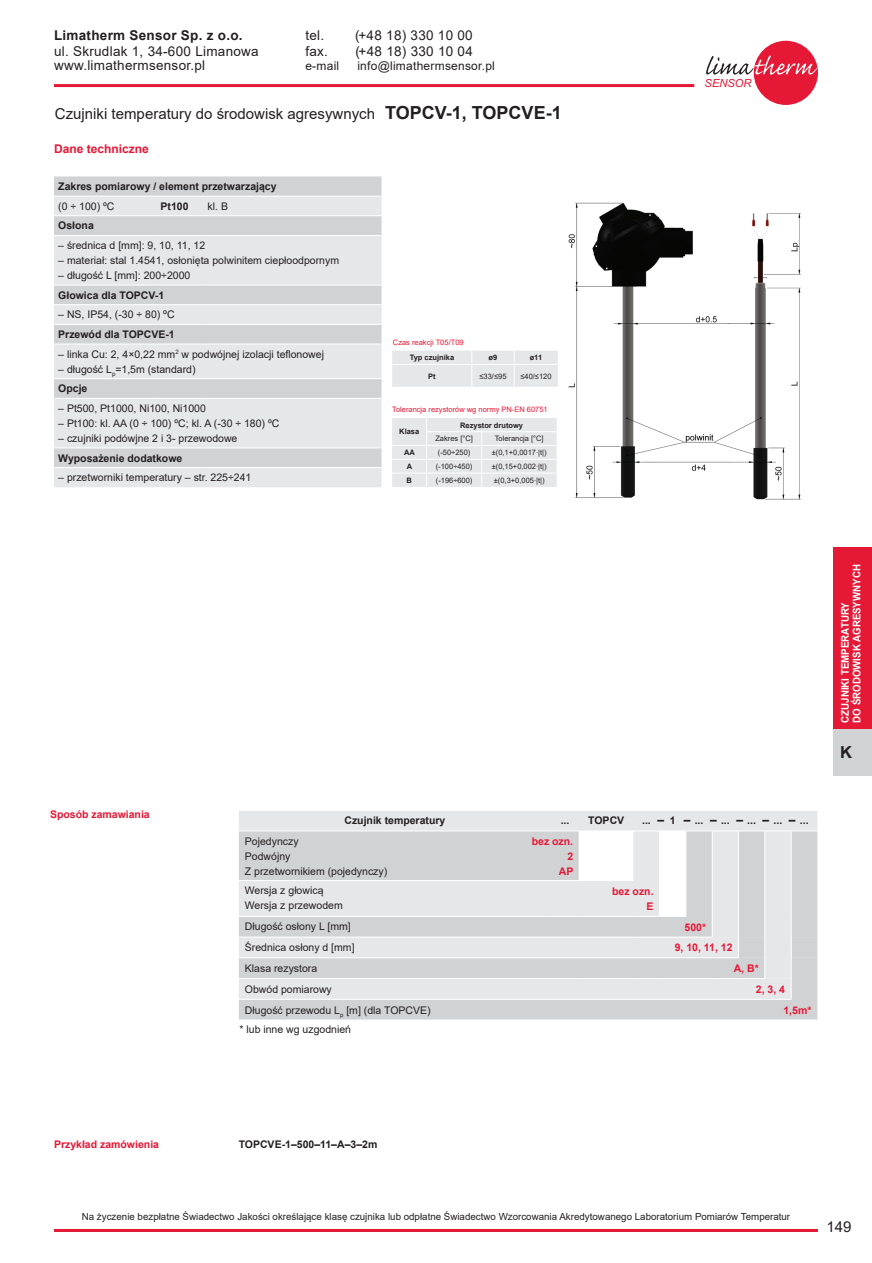
<style>
.page{position:relative;width:872px;height:1263px;background:#fff}
.page>*{position:absolute;margin:0;border:0;box-sizing:border-box;transform-origin:0 0}
.t1{font:700 16.5px "Arial";color:#231f20}
.t2{font:15px "Arial";color:#231f20}
.t3{font:13.5px/14.4px "Arial";letter-spacing:.02em;color:#231f20}
.t4{font:700 13.5px "Arial";letter-spacing:.02em;color:#231f20}
.t5{font:12px "Arial";letter-spacing:.02em;color:#231f20}
.t6{font:700 12px "Arial";color:#e51836}
.t7{font:700 12px "Arial";color:#231f20}
.t8{font:italic 11.1px "Arial";color:#e51836}
.t9{font:10.5px/15px "Arial";color:#231f20}
.t10{font:700 10.5px "Arial";color:#231f20}
.t11{font:700 10.5px/15px "Arial";color:#e51836;text-align:right}
.t12{font:700 10.5px/11.6px "Arial";color:#fff;scale:.93 1}
.t13{font:9.75px "Arial";color:#231f20}
.t14{font:7.5px "Arial";color:#231f20}
.t15{font:7.5px "Arial";color:#e51836}
.t16{font:700 7.5px "Arial";color:#231f20}
.s1{font-weight:700;font-size:18px}
.s2{font-weight:700}
</style>
<div class="page">
<hr style="left:54px;top:1229px;width:764px;height:3px;background:#e51836">
<div style="left:833px;top:547px;width:39px;height:182px;background:#e51836"></div>
<div style="left:833px;top:729px;width:39px;height:47px;background:#d1d2d4"></div>
<div style="left:753px;top:41px;width:65px;height:64px;background:#e51836;border-radius:50%"></div>
<svg style="left:706px;top:55px;width:111px;height:20px"></svg>
<hr style="left:54px;top:84px;width:640px;height:3px;background:#e51836">
<svg style="left:54px;top:176px;width:327px;height:20px;background:#d2d3d5"></svg>
<svg style="left:54px;top:197px;width:327px;height:290px;background:#dfe0e2"></svg>
<hr style="left:54px;top:215px;width:102px;height:1px;background:#fff">
<hr style="left:156px;top:215px;width:47px;height:1px;background:#fff">
<hr style="left:203px;top:215px;width:178px;height:1px;background:#fff">
<hr style="left:54px;top:235px;width:102px;height:1px;background:#fff">
<hr style="left:156px;top:235px;width:47px;height:1px;background:#fff">
<hr style="left:203px;top:235px;width:178px;height:1px;background:#fff">
<hr style="left:54px;top:285px;width:102px;height:1px;background:#fff">
<hr style="left:156px;top:285px;width:47px;height:1px;background:#fff">
<hr style="left:203px;top:285px;width:178px;height:1px;background:#fff">
<hr style="left:54px;top:304px;width:102px;height:1px;background:#fff">
<hr style="left:156px;top:304px;width:47px;height:1px;background:#fff">
<hr style="left:203px;top:304px;width:178px;height:1px;background:#fff">
<hr style="left:54px;top:324px;width:102px;height:1px;background:#fff">
<hr style="left:156px;top:324px;width:47px;height:1px;background:#fff">
<hr style="left:203px;top:324px;width:178px;height:1px;background:#fff">
<hr style="left:54px;top:344px;width:102px;height:1px;background:#fff">
<hr style="left:156px;top:344px;width:47px;height:1px;background:#fff">
<hr style="left:203px;top:344px;width:178px;height:1px;background:#fff">
<hr style="left:54px;top:378px;width:102px;height:1px;background:#fff">
<hr style="left:156px;top:378px;width:47px;height:1px;background:#fff">
<hr style="left:203px;top:378px;width:178px;height:1px;background:#fff">
<hr style="left:54px;top:398px;width:102px;height:1px;background:#fff">
<hr style="left:156px;top:398px;width:47px;height:1px;background:#fff">
<hr style="left:203px;top:398px;width:178px;height:1px;background:#fff">
<hr style="left:54px;top:448px;width:102px;height:1px;background:#fff">
<hr style="left:156px;top:448px;width:47px;height:1px;background:#fff">
<hr style="left:203px;top:448px;width:178px;height:1px;background:#fff">
<hr style="left:54px;top:467px;width:102px;height:1px;background:#fff">
<hr style="left:156px;top:467px;width:47px;height:1px;background:#fff">
<hr style="left:203px;top:467px;width:178px;height:1px;background:#fff">
<div style="left:239px;top:1000px;width:578px;height:20px;background:#d1d2d4"></div>
<svg style="left:239px;top:811px;width:578px;height:189px;background:#dedfe1"></svg>
<hr style="left:579px;top:880px;width:54px;height:1px;background:#fff">
<hr style="left:659px;top:831px;width:1px;height:50px;background:#fff">
<hr style="left:685px;top:831px;width:1px;height:50px;background:#fff">
<hr style="left:659px;top:881px;width:1px;height:35px;background:#fff">
<hr style="left:685px;top:881px;width:1px;height:35px;background:#fff">
<div style="left:392px;top:351px;width:166px;height:36px;background:#e6e7e9"></div>
<svg style="left:392px;top:418px;width:164px;height:69px;background:#e7e8ea"></svg>
<img style="left:568px;top:202px;width:233px;height:298px">
<p class="t3" style="left:305px;top:28px;width:20px">tel.</p>
<p class="t3" style="left:355px;top:28px;width:119px">(+48 18) 330 10 00</p>
<p class="t3" style="left:305px;top:44px;width:24px">fax.</p>
<p class="t3" style="left:355px;top:44px;width:119px">(+48 18) 330 10 04</p>
<p class="t5" style="left:305px;top:58px;width:35px">e-mail</p>
<p class="t5" style="left:357px;top:58px;width:139px">info@limathermsensor.pl</p>
<h2 class="t2" style="left:55px;top:103px;width:508px">Czujniki temperatury do środowisk agresywnych <span class="s1">TOPCV-1, TOPCVE-1</span></h2>
<p class="t4" style="left:54px;top:26px;width:190px">Limatherm Sensor Sp. z o.o.</p>
<p class="t3" style="left:54px;top:44px;width:206px">ul. Skrudlak 1, 34-600 Limanowa www.limathermsensor.pl</p>
<p class="t6" style="left:54px;top:140px;width:96px">Dane techniczne</p>
<p class="t10" style="left:58px;top:179px;width:220px">Zakres pomiarowy / element przetwarzający</p>
<p class="t9" style="left:58px;top:198px;width:58px">(0 ÷ 100) ºC</p>
<p class="t10" style="left:161px;top:199px;width:30px">Pt100</p>
<p class="t9" style="left:208px;top:198px;width:22px">kl. B</p>
<p class="t10" style="left:58px;top:218px;width:37px">Osłona</p>
<p class="t9" style="left:58px;top:238px;width:148px">– średnica d [mm]: 9, 10, 11, 12</p>
<p class="t9" style="left:58px;top:253px;width:282px">– materiał: stal 1.4541, osłonięta polwinitem ciepłoodpornym</p>
<p class="t9" style="left:58px;top:268px;width:134px">– długość L [mm]: 200÷2000</p>
<p class="t10" style="left:58px;top:288px;width:108px">Głowica dla TOPCV-1</p>
<p class="t9" style="left:58px;top:307px;width:118px">– NS, IP54, (-30 ÷ 80) ºC</p>
<p class="t10" style="left:58px;top:327px;width:118px">Przewód dla TOPCVE-1</p>
<p class="t9" style="left:58px;top:346px;width:267px">– linka Cu: 2, 4×0,22 mm<sup>2</sup> w podwójnej izolacji teflonowej</p>
<p class="t9" style="left:58px;top:359px;width:139px;line-height:19.6px">– długość L<sub>p</sub>=1,5m (standard)<br><span class="s2">Opcje</span></p>
<p class="t9" style="left:58px;top:401px;width:149px">– Pt500, Pt1000, Ni100, Ni1000</p>
<p class="t9" style="left:58px;top:416px;width:223px">– Pt100: kl. AA (0 ÷ 100) ºC; kl. A (-30 ÷ 180) ºC</p>
<p class="t9" style="left:58px;top:431px;width:181px">– czujniki podówjne 2 i 3- przewodowe</p>
<p class="t10" style="left:58px;top:450px;width:126px">Wyposażenie dodatkowe</p>
<p class="t9" style="left:58px;top:470px;width:195px">– przetworniki temperatury – str. 225÷241</p>
<p class="t15" style="left:393px;top:338px;width:72px">Czas reakcji T05/T09</p>
<p class="t16" style="left:410px;top:352px;width:46px">Typ czujnika</p>
<p class="t16" style="left:488px;top:352px;width:10px">ø9</p>
<p class="t16" style="left:530px;top:352px;width:14px">ø11</p>
<p class="t16" style="left:428px;top:371px;width:9px">Pt</p>
<p class="t14" style="left:479px;top:371px;width:28px">≤33/≤95</p>
<p class="t14" style="left:520px;top:371px;width:33px">≤40/≤120</p>
<p class="t15" style="left:392px;top:405px;width:157px">Tolerancja rezystorów wg normy PN-EN 60751</p>
<p class="t16" style="left:399px;top:427px;width:22px">Klasa</p>
<p class="t16" style="left:460px;top:420px;width:64px">Rezystor drutowy</p>
<p class="t14" style="left:435px;top:434px;width:39px">Zakres [°C]</p>
<p class="t14" style="left:495px;top:434px;width:50px">Tolerancja [°C]</p>
<p class="t16" style="left:404px;top:447px;width:12px">AA</p>
<p class="t14" style="left:438px;top:447px;width:34px">(-50÷250)</p>
<p class="t14" style="left:492px;top:447px;width:56px">±(0,1+0,0017∙|t|)</p>
<p class="t16" style="left:407px;top:461px;width:7px">A</p>
<p class="t14" style="left:436px;top:461px;width:38px">(-100÷450)</p>
<p class="t14" style="left:492px;top:461px;width:56px">±(0,15+0,002∙|t|)</p>
<p class="t16" style="left:406px;top:475px;width:7px">B</p>
<p class="t14" style="left:436px;top:475px;width:38px">(-196÷600)</p>
<p class="t14" style="left:494px;top:475px;width:52px">±(0,3+0,005∙|t|)</p>
<p class="t8" style="left:704px;top:76px;width:48px">SENSOR</p>
<p class="t11" style="left:50px;top:806px;width:101px">Sposób zamawiania</p>
<p class="t10" style="left:344px;top:813px;width:102px">Czujnik temperatury</p>
<p class="t10" style="left:560px;top:813px;width:10px">...</p>
<p class="t10" style="left:588px;top:813px;width:37px">TOPCV</p>
<p class="t10" style="left:642px;top:813px;width:10px">...</p>
<p class="t10" style="left:670px;top:813px;width:7px">1</p>
<p class="t10" style="left:694px;top:813px;width:10px">...</p>
<p class="t10" style="left:721px;top:813px;width:10px">...</p>
<p class="t10" style="left:747px;top:813px;width:10px">...</p>
<p class="t10" style="left:773px;top:813px;width:10px">...</p>
<p class="t10" style="left:800px;top:813px;width:10px">...</p>
<p class="t9" style="left:245px;top:833px;width:144px">Pojedynczy<br>Podwójny<br>Z przetwornikiem (pojedynczy)</p>
<p class="t11" style="left:532px;top:833px;width:43px">bez ozn.<br>2<br>AP</p>
<p class="t9" style="left:245px;top:883px;width:99px">Wersja z głowicą<br>Wersja z przewodem</p>
<p class="t11" style="left:612px;top:884px;width:43px">bez ozn.<br>E</p>
<p class="t9" style="left:245px;top:919px;width:107px">Długość osłony L [mm]</p>
<p class="t11" style="left:684px;top:919px;width:23px">500*</p>
<p class="t9" style="left:245px;top:940px;width:111px">Średnica osłony d [mm]</p>
<p class="t11" style="left:674px;top:940px;width:59px">9, 10, 11, 12</p>
<p class="t9" style="left:245px;top:961px;width:74px">Klasa rezystora</p>
<p class="t11" style="left:733px;top:961px;width:27px">A, B*</p>
<p class="t9" style="left:245px;top:981px;width:88px">Obwód pomiarowy</p>
<p class="t11" style="left:756px;top:982px;width:31px">2, 3, 4</p>
<p class="t9" style="left:245px;top:1002px;width:187px">Długość przewodu L<sub>p</sub> [m] (dla TOPCVE)</p>
<p class="t11" style="left:783px;top:1002px;width:30px">1,5m*</p>
<p class="t7" style="left:657px;top:812px;width:34px">– –</p>
<p class="t7" style="left:710px;top:812px;width:34px">– –</p>
<p class="t7" style="left:762px;top:812px;width:34px">– –</p>
<p class="t9" style="left:239px;top:1021px;width:113px">* lub inne wg uzgodnień</p>
<p class="t12" style="left:839px;top:723px;width:172px;rotate:-90deg">CZUJNIKI TEMPERATURY<br>DO ŚRODOWISK AGRESYWNYCH</p>
<h1 class="t1" style="left:840px;top:741px;width:13px">K</h1>
<p class="t11" style="left:54px;top:1137px;width:107px">Przykład zamówienia</p>
<p class="t10" style="left:239px;top:1137px;width:140px">TOPCVE-1–500–11–A–3–2m</p>
<p class="t13" style="left:82px;top:1210px;width:710px">Na życzenie bezpłatne Świadectwo Jakości określające klasę czujnika lub odpłatne Świadectwo Wzorcowania Akredytowanego Laboratorium Pomiarów Temperatur</p>
<h2 class="t2" style="left:826px;top:1216px;width:27px">149</h2>
</div>
